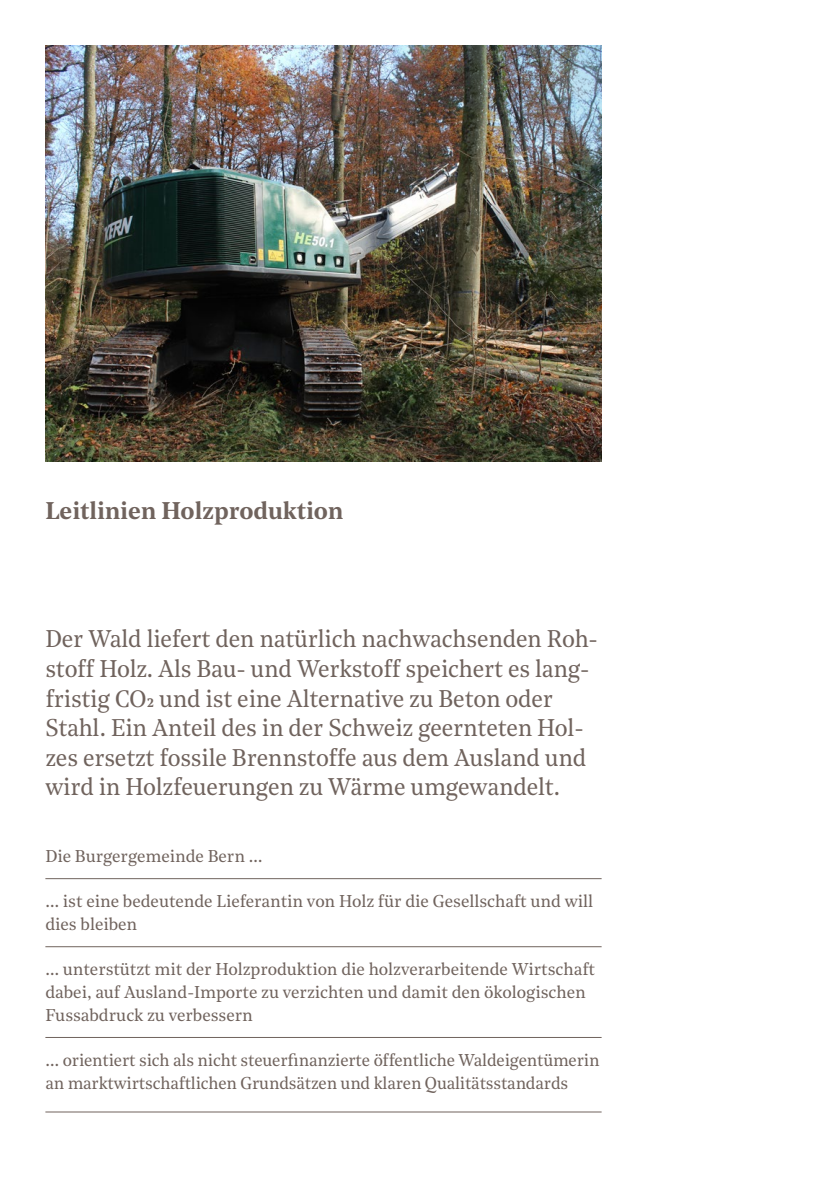
<style>
.page{position:relative;width:840px;height:1191px;background:#fff}
.page>*{position:absolute;margin:0;border:0;box-sizing:border-box;transform-origin:0 0}
.t1{font:24px/29.6px "Noe Text";letter-spacing:-.01em;color:#70635d}
.t2{font:600 24px "Noe Text";letter-spacing:-.005em;color:#70635d}
.t3{font:17px/22.6px "Noe Text";letter-spacing:-.005em;color:#70635d}
.s1{font-size:23.6px}
</style>
<div class="page">
<hr style="left:45px;top:878px;width:556px;height:1px;background:#70635d">
<hr style="left:45px;top:946px;width:556px;height:1px;background:#70635d">
<hr style="left:45px;top:1037px;width:556px;height:1px;background:#70635d">
<hr style="left:45px;top:1111px;width:556px;height:1px;background:#70635d">
<img style="left:45px;top:45px;width:556px;height:416px">
<img style="left:393px;top:45px;width:208px;height:268px">
<h1 class="t2" style="left:45px;top:493px;width:299px">Leitlinien Holzproduktion</h1>
<p class="t1" style="left:45px;top:623px;width:553px">Der Wald liefert den natürlich nachwachsenden Roh&shy;stoff Holz. Als Bau- und Werkstoff speichert es lang&shy;fristig <span class="s1">CO</span>₂ und ist eine Alternative zu Beton oder Stahl. Ein Anteil des in der Schweiz geernteten Hol&shy;zes ersetzt fossile Brennstoffe aus dem Ausland und wird in Holzfeuerungen zu Wärme umgewandelt.</p>
<p class="t3" style="left:45px;top:844px;width:218px">Die Burgergemeinde Bern …</p>
<p class="t3" style="left:45px;top:889px;width:549px">… ist eine bedeutende Lieferantin von Holz für die Gesellschaft und will dies bleiben</p>
<p class="t3" style="left:45px;top:957px;width:551px">… unterstützt mit der Holzproduktion die holzverarbeitende Wirtschaft dabei, auf Ausland-Importe zu verzichten und damit den ökologischen<br>Fussabdruck zu verbessern</p>
<p class="t3" style="left:45px;top:1048px;width:555px">… orientiert sich als nicht steuerfinanzierte öffentliche Waldeigentümerin an marktwirtschaftlichen Grundsätzen und klaren Qualitätsstandards</p>
</div>
